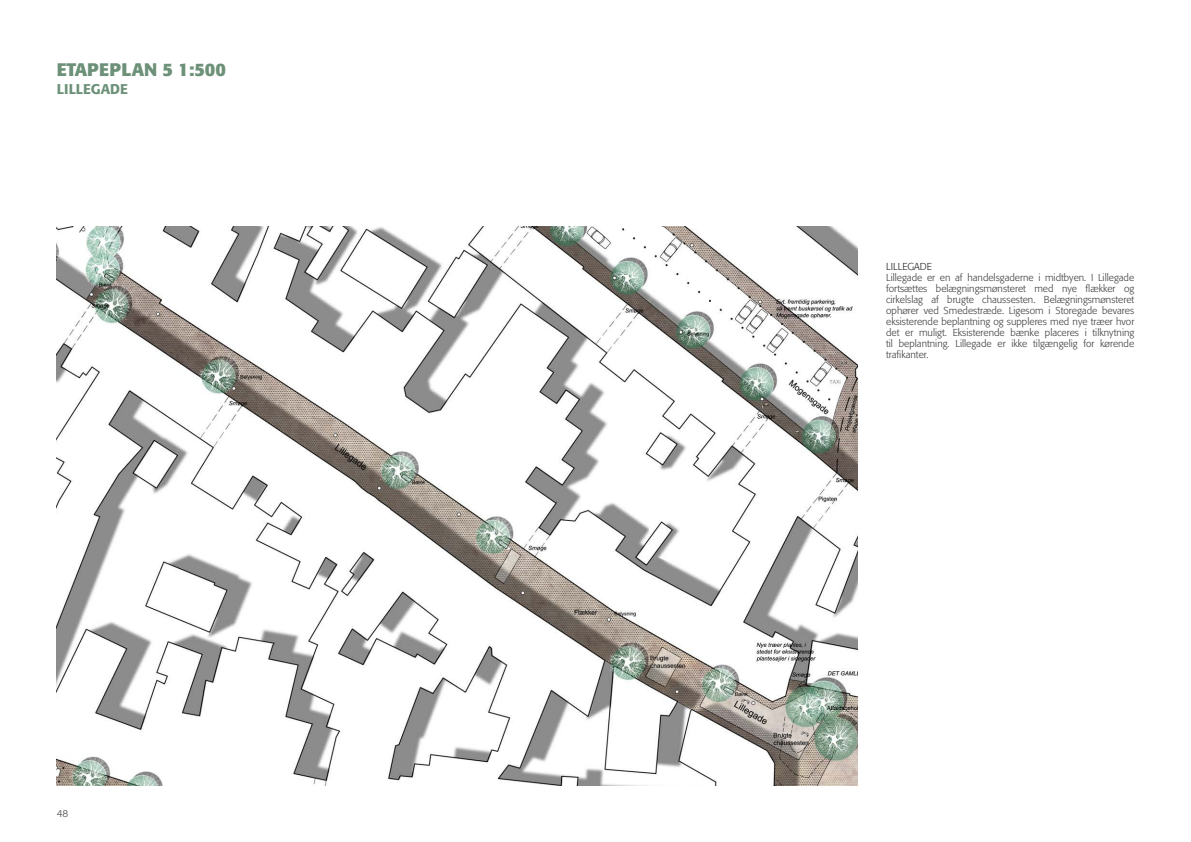
<style>
.page{position:relative;width:1191px;height:842px;background:#fff}
.page>*{position:absolute;margin:0;border:0;box-sizing:border-box;transform-origin:0 0}
.Overskrift_FORSIDE{font:700 18px "Formata";color:#6c9178}
.Overskrift_FORSIDE-2{font:500 14px "Formata";color:#6c9178}
.brød{font:300 10px/11px "Formata";color:#3e3e3f;text-align:justify}
.mellemoverskrift{font:300 10px "Formata";color:#231f20}
</style>
<div class="page">
<img style="left:57px;top:227px;width:800px;height:558px">
<p class="Overskrift_FORSIDE" style="left:57px;top:58px;width:171px">ETAPEPLAN 5 1:500</p>
<p class="Overskrift_FORSIDE-2" style="left:57px;top:80px;width:73px">LILLEGADE</p>
<p class="brød" style="left:57px;top:808px;width:13px">48</p>
<p class="mellemoverskrift" style="left:886px;top:260px;width:47px">LILLEGADE</p>
<p class="brød" style="left:886px;top:272px;width:250px">Lillegade er en af handelsgaderne i midtbyen. I Lillegade fortsættes belægningsmønsteret med nye flækker og cirkelslag af brugte chaussesten. Belægningsmønsteret ophører ved Smedestræde. Ligesom i Storegade bevares eksisterende beplantning og suppleres med nye træer hvor det er muligt. Eksisterende bænke placeres i tilknytning til beplantning. Lillegade er ikke tilgængelig for kørende trafikanter.</p>
</div>
